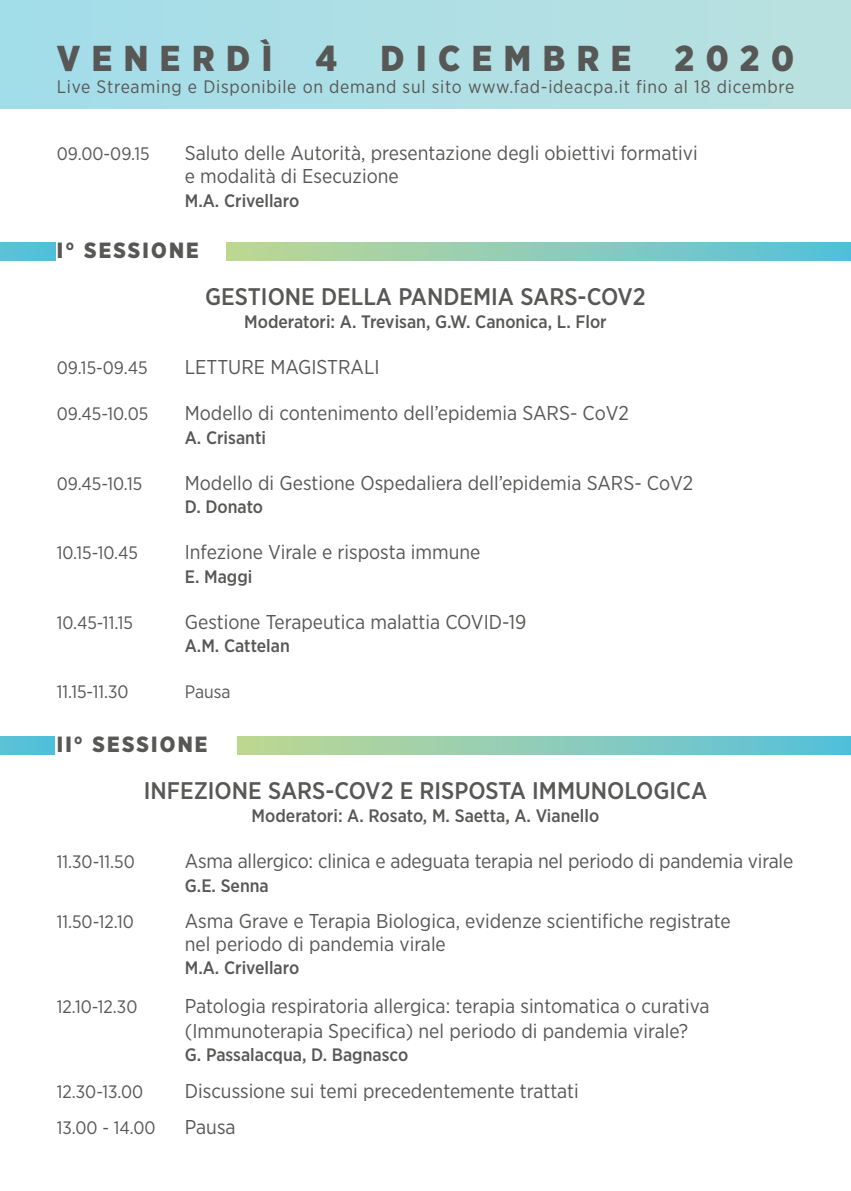
<style>
.page{position:relative;width:851px;height:1191px;background:#fff}
.page>*{position:absolute;margin:0;border:0;box-sizing:border-box;transform-origin:0 0}
.t1{font:900 36px "Gotham Narrow";letter-spacing:.32em;color:#575756}
.t2{font:500 24px "Gotham Narrow";color:#575756}
.t3{font:900 22px "Gotham Narrow";color:#575756}
.t4{font:20px/23.2px "Gotham Narrow";color:#575756}
.t5{font:500 18px "Gotham Narrow";color:#575756}
.t6{font:18px "Gotham Narrow";letter-spacing:.02em;color:#575756}
.t7{font:18px "Gotham Narrow";letter-spacing:.04em;color:#575756}
</style>
<div class="page">
<div style="left:0;top:0;width:850px;height:108px;background:#aedfe5"></div>
<div style="left:226px;top:242px;width:624px;height:19px;background:linear-gradient(to right,#c2d892,#57c0dd)"></div>
<div style="left:0;top:242px;width:55px;height:19px;background:#55c1d8"></div>
<div style="left:238px;top:736px;width:612px;height:18px;background:linear-gradient(to right,#c2d892,#58c0dd)"></div>
<div style="left:0;top:736px;width:55px;height:18px;background:#55c1d8"></div>
<h1 class="t1" style="left:57px;top:35px;width:739px">VENERDÌ 4 DICEMBRE 2020</h1>
<p class="t7" style="left:57px;top:75px;width:739px">Live Streaming e Disponibile on demand sul sito www.fad-ideacpa.it fino al 18 dicembre</p>
<p class="t6" style="left:57px;top:142px;width:94px">09.00-09.15</p>
<p class="t4" style="left:185px;top:141px;width:514px">Saluto delle Autorità, presentazione degli obiettivi formativi e modalità di Esecuzione</p>
<p class="t5" style="left:185px;top:189px;width:116px">M.A. Crivellaro</p>
<p class="t3" style="left:57px;top:236px;width:57px">I° SESSIONE</p>
<p class="t2" style="left:205px;top:281px;width:442px">Gestione della Pandemia SARS-CoV2</p>
<p class="t5" style="left:244px;top:310px;width:364px">Moderatori: A. Trevisan, G.W. Canonica, L. Flor</p>
<p class="t6" style="left:57px;top:357px;width:92px">09.15-09.45</p>
<p class="t4" style="left:185px;top:355px;width:196px">LETTURE MAGISTRALI</p>
<p class="t6" style="left:57px;top:403px;width:93px">09.45-10.05</p>
<p class="t4" style="left:185px;top:401px;width:445px">Modello di contenimento dell’epidemia SARS- CoV2</p>
<p class="t5" style="left:185px;top:426px;width:83px">A. Crisanti</p>
<p class="t6" style="left:57px;top:472px;width:87px">09.45-10.15</p>
<p class="t4" style="left:185px;top:471px;width:510px">Modello di Gestione Ospedaliera dell’epidemia SARS- CoV2</p>
<p class="t5" style="left:185px;top:495px;width:80px">D. Donato</p>
<p class="t6" style="left:57px;top:542px;width:83px">10.15-10.45</p>
<p class="t4" style="left:185px;top:540px;width:297px">Infezione Virale e risposta immune</p>
<p class="t5" style="left:185px;top:565px;width:69px">E. Maggi</p>
<p class="t6" style="left:57px;top:611px;width:78px">10.45-11.15</p>
<p class="t4" style="left:185px;top:609px;width:343px">Gestione Terapeutica malattia COVID-19</p>
<p class="t5" style="left:185px;top:634px;width:106px">A.M. Cattelan</p>
<p class="t6" style="left:57px;top:680px;width:73px">11.15-11.30</p>
<p class="t6" style="left:185px;top:680px;width:47px">Pausa</p>
<p class="t3" style="left:57px;top:730px;width:66px">II° SESSIONE</p>
<p class="t2" style="left:144px;top:775px;width:304px">Infezione SARS-CoV2 e rispos</p>
<p class="t2" style="left:498px;top:775px;width:152px">ta immunologic</p>
<p class="t2" style="left:691px;top:775px;width:18px">a</p>
<p class="t5" style="left:251px;top:804px;width:349px">Moderatori: A. Rosato, M. Saetta, A. Vianello</p>
<p class="t6" style="left:57px;top:850px;width:79px">11.30-11.50</p>
<p class="t4" style="left:185px;top:849px;width:610px">Asma allergico: clinica e adeguata terapia nel periodo di pandemia virale</p>
<p class="t5" style="left:185px;top:873px;width:85px">G.E. Senna</p>
<p class="t6" style="left:57px;top:910px;width:79px">11.50-12.10</p>
<p class="t4" style="left:185px;top:909px;width:547px">Asma Grave e Terapia Biologica, evidenze scientifiche registrate nel periodo di pandemia virale</p>
<p class="t5" style="left:185px;top:956px;width:116px">M.A. Crivellaro</p>
<p class="t6" style="left:57px;top:995px;width:82px">12.10-12.30</p>
<p class="t4" style="left:185px;top:992px;width:526px;line-height:25.2px">Patologia respiratoria allergica: terapia sintomatica o curativa (Immunoterapia Specifica) nel periodo di pandemia virale?</p>
<p class="t5" style="left:185px;top:1043px;width:225px">G. Passalacqua, D. Bagnasco</p>
<p class="t6" style="left:57px;top:1080px;width:88px">12.30-13.00</p>
<p class="t4" style="left:185px;top:1078px;width:395px">Discussione sui temi precedentemente trattati</p>
<p class="t6" style="left:57px;top:1116px;width:100px">13.00 - 14.00</p>
<p class="t4" style="left:185px;top:1115px;width:52px">Pausa</p>
</div>
